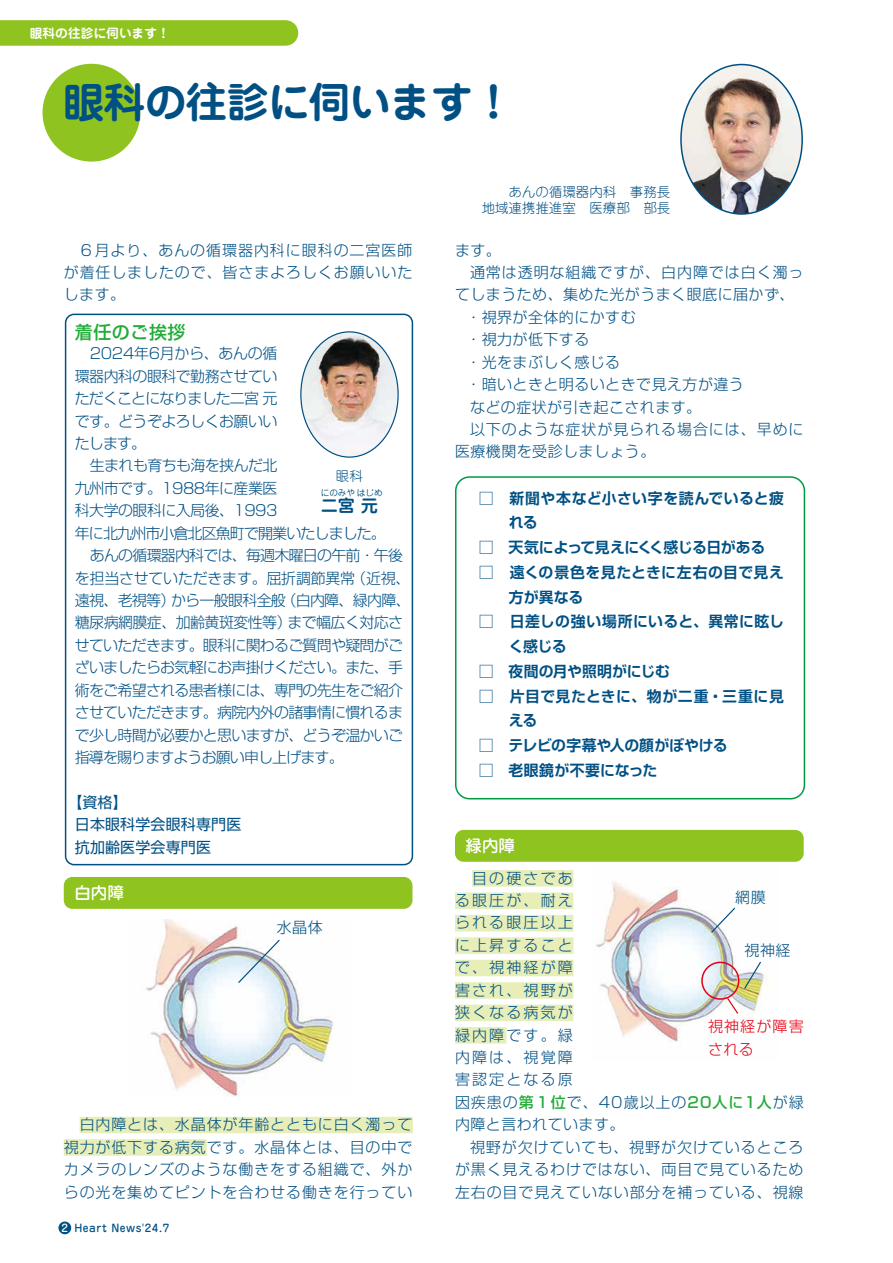
<style>
.page{position:relative;width:893px;height:1263px;background:#fff}
.page>*{position:absolute;margin:0;border:0;box-sizing:border-box;transform-origin:0 0}
.t1{font:700 42px "Jun 501 Pro";letter-spacing:-.025em;color:#005084}
.t2{font:500 18px "Shin Go Pr 6 N";letter-spacing:.03em;color:#22ac38}
.t3{font:700 17.25px "Jun 501 Pro";color:#005084}
.t4{font:500 16.5px "Jun 34 Pro";color:#fff}
.t5{font:300 15px/22.5px "Shin Go Pr 6 N";letter-spacing:.03em;color:#005084;text-align:justify}
.t6{font:300 15px "Shin Go Pr 6 N";letter-spacing:-.05em;color:#005084}
.t7{font:300 15px/22.4px "Shin Go Pr 6 N";letter-spacing:.145em;color:#005084}
.t8{font:700 15px "Shin Go Pr 6 N De";letter-spacing:.015em;color:#005084}
.t9{font:300 15px "Shin Go Pr 6 N";letter-spacing:-.04em;color:#005084}
.t10{font:300 15px "Shin Go Pr 6 N";letter-spacing:.06em;color:#005084}
.t11{font:300 15px "Shin Go Pr 6 N";letter-spacing:-.06em;color:#005084}
.t12{font:15px/22.5px "Shin Go Pr 6 N";letter-spacing:.01em;color:#005084}
.t13{font:300 15px "Shin Go Pr 6 N";letter-spacing:-.015em;color:#005084}
.t14{font:300 15px "Shin Go Pr 6 N";letter-spacing:-.055em;color:#005084}
.t15{font:700 15px "Shin Go Pr 6 N De";letter-spacing:-.03em;color:#005084}
.t16{font:700 15px "Shin Go Pr 6 N De";letter-spacing:.035em;color:#005084}
.t17{font:700 15px "Shin Go Pr 6 N De";letter-spacing:-.01em;color:#005084}
.t18{font:300 15px/22.4px "Shin Go Pr 6 N";letter-spacing:.075em;color:#e60012}
.t19{font:300 13.5px/16.5px "Jun 101 Pro";color:#005084;text-align:right}
.t20{font:700 12.75px "Jun 501 Pro";color:#fff}
.t21{font:500 10.5px "Jun 34 Pro";letter-spacing:.05em;color:#005084}
.t22{font:8.7px "Jun 201";color:#005084}
.s1{color:#fff}
.s2{font-weight:500;color:#22ac38}
</style>
<div class="page">
<svg style="left:0;top:20px;width:298px;height:26px;background:#91c424"></svg>
<div style="left:58px;top:1221px;width:13px;height:13px;background:#005084;border-radius:50%"></div>
<div style="left:43px;top:64px;width:97px;height:98px;background:#8fc31f;border-radius:50%"></div>
<div style="left:80px;top:1117px;width:333px;height:16px;background:#e7eeb7"></div>
<div style="left:64px;top:1139px;width:143px;height:17px;background:#e7eeb7"></div>
<div style="left:64px;top:877px;width:348px;height:32px;background:#8fc31f;border-radius:9px"></div>
<div style="left:472px;top:870px;width:101px;height:16px;background:#e7eeb7"></div>
<div style="left:455px;top:892px;width:118px;height:17px;background:#e7eeb7"></div>
<div style="left:455px;top:915px;width:118px;height:16px;background:#e7eeb7"></div>
<div style="left:455px;top:937px;width:118px;height:17px;background:#e7eeb7"></div>
<div style="left:455px;top:960px;width:118px;height:16px;background:#e7eeb7"></div>
<div style="left:455px;top:982px;width:118px;height:17px;background:#e7eeb7"></div>
<div style="left:455px;top:1005px;width:118px;height:16px;background:#e7eeb7"></div>
<div style="left:455px;top:1027px;width:51px;height:16px;background:#e7eeb7"></div>
<div style="left:455px;top:830px;width:349px;height:32px;background:#8fc31f;border-radius:9px"></div>
<img style="left:146px;top:920px;width:188px;height:176px">
<img style="left:595px;top:881px;width:172px;height:161px">
<div style="left:455px;top:476px;width:350px;height:323px;border:2px solid #094;border-radius:14px"></div>
<div style="left:65px;top:314px;width:348px;height:551px;border:2px solid #005084;border-radius:9px"></div>
<img style="left:301px;top:332px;width:97px;height:125px">
<svg style="left:237px;top:938px;width:44px;height:46px"></svg>
<svg style="left:710px;top:906px;width:26px;height:28px"></svg>
<svg style="left:743px;top:960px;width:19px;height:30px"></svg>
<div style="left:701px;top:961px;width:38px;height:39px;border:2px solid #e60012;border-radius:50%"></div>
<svg style="left:726px;top:996px;width:13px;height:19px"></svg>
<img style="left:681px;top:65px;width:121px;height:149px">
<p class="t20" style="left:30px;top:23px;width:142px">眼科の往診に伺います！</p>
<h1 class="t1" style="left:63px;top:69px;width:453px">眼科の往診に伺います！</h1>
<p class="t5" style="left:64px;top:237px;width:350px;text-indent:15px">６月より、あんの循環器内科に眼科の二宮医師が着任しましたので、皆さまよろしくお願いいたします。</p>
<p class="t2" style="left:75px;top:318px;width:112px">着任のご挨拶</p>
<p class="t5" style="left:75px;top:341px;width:204px;text-indent:15px">2024年6月から、あんの循環器内科の眼科で勤務させていただくことになりました二宮 元です。どうぞよろしくお願いいたします。</p>
<p class="t9" style="left:90px;top:453px;width:189px">生まれも育ちも海を挟んだ北</p>
<p class="t9" style="left:75px;top:476px;width:204px">九州市です。1988年に産業医</p>
<p class="t9" style="left:75px;top:498px;width:204px">科大学の眼科に入局後、1993</p>
<p class="t11" style="left:75px;top:521px;width:313px">年に北九州市小倉北区魚町で開業いたしました。</p>
<p class="t14" style="left:90px;top:543px;width:315px">あんの循環器内科では、毎週木曜日の午前・午後</p>
<p class="t13" style="left:75px;top:565px;width:337px">を担当させていただきます。屈折調節異常（近視、</p>
<p class="t6" style="left:75px;top:588px;width:337px">遠視、老視等）から一般眼科全般（白内障、緑内障、</p>
<p class="t9" style="left:75px;top:610px;width:330px">糖尿病網膜症、加齢黄斑変性等）まで幅広く対応さ</p>
<p class="t6" style="left:75px;top:633px;width:330px">せていただきます。眼科に関わるご質問や疑問がご</p>
<p class="t6" style="left:75px;top:655px;width:330px">ざいましたらお気軽にお声掛けください。また、手</p>
<p class="t6" style="left:75px;top:678px;width:330px">術をご希望される患者様には、専門の先生をご紹介</p>
<p class="t6" style="left:75px;top:700px;width:330px">させていただきます。病院内外の諸事情に慣れるま</p>
<p class="t6" style="left:75px;top:722px;width:330px">で少し時間が必要かと思いますが、どうぞ温かいご</p>
<p class="t11" style="left:75px;top:745px;width:270px">指導を賜りますようお願い申し上げます。</p>
<p class="t12" style="left:75px;top:790px;width:168px;text-indent:-8px">【資格】<br>日本眼科学会眼科専門医抗加齢医学会専門医</p>
<p class="t19" style="left:336px;top:466px;width:28px">眼科</p>
<p class="t3" style="left:321px;top:492px;width:59px">二宮 元</p>
<p class="t22" style="left:321px;top:487px;width:63px">にのみやはじめ</p>
<p class="t4" style="left:74px;top:880px;width:51px">白内障</p>
<p class="t5" style="left:277px;top:915px;width:47px">水晶体</p>
<p class="t5" style="left:64px;top:1112px;width:350px;text-indent:16px">白内障とは、水晶体が年齢とともに白く濁って視力が低下する病気です。水晶体とは、目の中でカメラのレンズのような働きをする組織で、外からの光を集めてピントを合わせる働きを行ってい</p>
<p class="t21" style="left:62px;top:1219px;width:109px"><span class="s1">2</span> Heart News'24.7</p>
<p class="t19" style="left:481px;top:182px;width:190px">あんの循環器内科　事務長<br>地域連携推進室　医療部　部長</p>
<p class="t5" style="left:455px;top:237px;width:47px">ます。</p>
<p class="t10" style="left:470px;top:260px;width:335px">通常は透明な組織ですが、白内障では白く濁っ</p>
<p class="t5" style="left:455px;top:282px;width:341px">てしまうため、集めた光がうまく眼底に届かず、</p>
<p class="t5" style="left:466px;top:305px;width:171px">・視界が全体的にかすむ</p>
<p class="t5" style="left:466px;top:327px;width:125px">・視力が低下する</p>
<p class="t5" style="left:466px;top:349px;width:156px">・光をまぶしく感じる</p>
<p class="t5" style="left:466px;top:372px;width:279px">・暗いときと明るいときで見え方が違う</p>
<p class="t5" style="left:470px;top:394px;width:233px">などの症状が引き起こされます。</p>
<p class="t10" style="left:470px;top:417px;width:335px">以下のような症状が見られる場合には、早めに</p>
<p class="t5" style="left:455px;top:439px;width:202px">医療機関を受診しましょう。</p>
<p class="t8" style="left:479px;top:486px;width:307px">□　新聞や本など小さい字を読んでいると疲</p>
<p class="t8" style="left:509px;top:510px;width:31px">れる</p>
<p class="t15" style="left:479px;top:535px;width:288px">□　天気によって見えにくく感じる日がある</p>
<p class="t8" style="left:479px;top:560px;width:307px">□　遠くの景色を見たときに左右の目で見え</p>
<p class="t8" style="left:509px;top:585px;width:76px">方が異なる</p>
<p class="t8" style="left:479px;top:609px;width:307px">□　日差しの強い場所にいると、異常に眩し</p>
<p class="t8" style="left:509px;top:634px;width:60px">く感じる</p>
<p class="t8" style="left:479px;top:659px;width:193px">□　夜間の月や照明がにじむ</p>
<p class="t16" style="left:479px;top:684px;width:307px">□　片目で見たときに、物が二重・三重に見</p>
<p class="t8" style="left:509px;top:708px;width:30px">える</p>
<p class="t17" style="left:479px;top:733px;width:250px">□　テレビの字幕や人の顔がぼやける</p>
<p class="t8" style="left:479px;top:758px;width:180px">□　老眼鏡が不要になった</p>
<p class="t4" style="left:466px;top:833px;width:51px">緑内障</p>
<p class="t7" style="left:455px;top:865px;width:350px;text-indent:17px">目の硬さであ<br>る眼圧が、耐え<br>られる眼圧以上<br>に上昇すること<br>で、視神経が障<br>害され、視野が<br>狭くなる病気が<br>緑内障です。緑<br>内障は、視覚障<br>害認定となる原<br>因疾患の<span class="s2">第１位</span>で、40歳以上の<span class="s2">20人に1人</span>が緑内障と言われています。</p>
<p class="t5" style="left:455px;top:1134px;width:350px;text-indent:15px">視野が欠けていても、視野が欠けているところが黒く見えるわけではない、 両目で見ているため左右の目で見えていない部分を補っている、視線</p>
<p class="t5" style="left:735px;top:885px;width:32px">網膜</p>
<p class="t5" style="left:745px;top:938px;width:47px">視神経</p>
<p class="t18" style="left:708px;top:1014px;width:97px">視神経が障害される</p>
</div>
